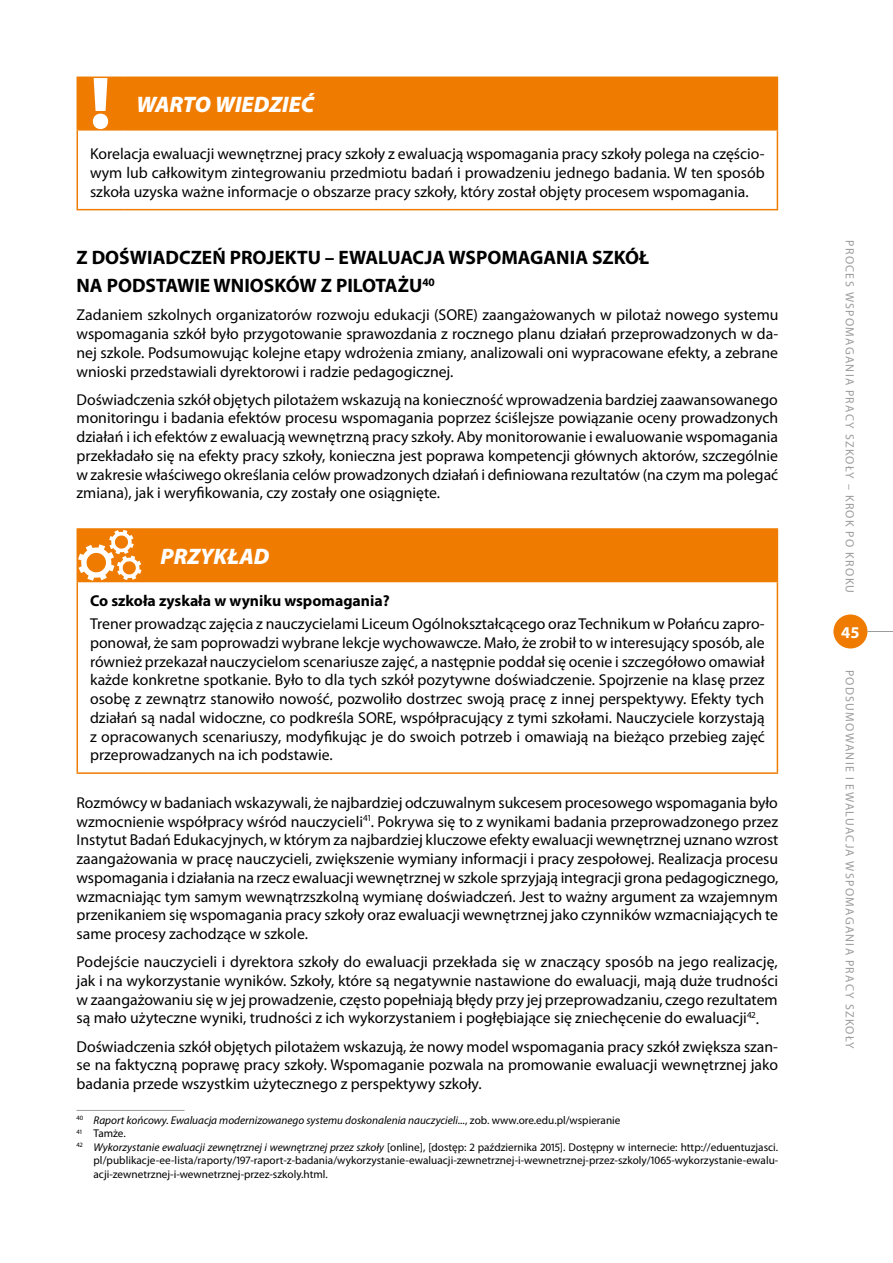
<style>
.page{position:relative;width:893px;height:1263px;background:#fff}
.page>*{position:absolute;margin:0;border:0;box-sizing:border-box;transform-origin:0 0}
.t1{font:italic 900 22.5px "Myriad Pro";color:#fff}
.t2{font:700 19.5px/28px "Myriad Pro";color:#000}
.t3{font:700 16.5px "Myriad Pro";color:#fff}
.t4{font:15.75px/18.8px "Myriad Pro";color:#000;text-align:justify}
.t5{font:700 15.75px "Myriad Pro";color:#000}
.t6{font:12px "Myriad Pro";letter-spacing:.105em;color:#9c9c9d}
.t7{font:11.25px "Myriad Pro";letter-spacing:.005em;color:#000}
.t8{font:italic 11.25px "Myriad Pro";color:#000}
.s1{font-style:normal}
.s2{font-style:italic}
</style>
<div class="page">
<div style="left:833px;top:614px;width:34px;height:34px;background:#ef7c00;border-radius:50%"></div>
<svg style="left:867px;top:631px;width:26px;height:1px"></svg>
<hr style="left:77px;top:131px;width:1px;height:78px;background:#ef7c00">
<hr style="left:777px;top:131px;width:1px;height:78px;background:#ef7c00">
<hr style="left:77px;top:209px;width:47px;height:1px;background:#ef7c00">
<hr style="left:124px;top:209px;width:654px;height:1px;background:#ef7c00">
<hr style="left:77px;top:129px;width:47px;height:2px;background:#ef7c00">
<hr style="left:124px;top:77px;width:654px;height:1px;background:#ef7c00">
<hr style="left:777px;top:78px;width:1px;height:51px;background:#ef7c00">
<hr style="left:124px;top:129px;width:654px;height:2px;background:#ef7c00">
<div style="left:77px;top:77px;width:700px;height:53px;background:#ef7c00"></div>
<hr style="left:77px;top:528px;width:71px;height:2px;background:#ef7c00">
<hr style="left:77px;top:581px;width:71px;height:1px;background:#ef7c00">
<hr style="left:77px;top:582px;width:1px;height:190px;background:#ef7c00">
<hr style="left:777px;top:582px;width:1px;height:190px;background:#ef7c00">
<hr style="left:77px;top:772px;width:71px;height:2px;background:#ef7c00">
<hr style="left:148px;top:772px;width:630px;height:2px;background:#ef7c00">
<hr style="left:148px;top:528px;width:630px;height:2px;background:#ef7c00">
<hr style="left:777px;top:530px;width:1px;height:51px;background:#ef7c00">
<hr style="left:148px;top:581px;width:630px;height:1px;background:#ef7c00">
<div style="left:77px;top:529px;width:700px;height:52px;background:#ef7c00"></div>
<hr style="left:77px;top:1110px;width:108px;height:1px;background:#9c9c9d">
<h1 class="t1" style="left:136px;top:89px;width:179px">WARTO WIEDZIEĆ</h1>
<p class="t4" style="left:90px;top:144px;width:676px">Korelacja ewaluacji wewnętrznej pracy szkoły z ewaluacją wspomagania pracy szkoły polega na częścio&shy;wym lub całkowitym zintegrowaniu przedmiotu badań i prowadzeniu jednego badania. W ten sposób szkoła uzyska ważne informacje o obszarze pracy szkoły, który został objęty procesem wspomagania.</p>
<p class="t2" style="left:77px;top:243px;width:574px">Z DOŚWIADCZEŃ PROJEKTU – EWALUACJA WSPOMAGANIA SZKÓŁ<br>NA PODSTAWIE WNIOSKÓW Z PILOTAŻU<sup>40</sup></p>
<p class="t4" style="left:77px;top:305px;width:703px">Zadaniem szkolnych organizatorów rozwoju edukacji (SORE) zaangażowanych w pilotaż nowego systemu wspomagania szkół było przygotowanie sprawozdania z rocznego planu działań przeprowadzonych w da&shy;nej szkole. Podsumowując kolejne etapy wdrożenia zmiany, analizowali oni wypracowane efekty, a zebrane wnioski przedstawiali dyrektorowi i radzie pedagogicznej.</p>
<p class="t4" style="left:77px;top:390px;width:703px">Doświadczenia szkół objętych pilotażem wskazują na konieczność wprowadzenia bardziej zaawansowanego monitoringu i badania efektów procesu wspomagania poprzez ściślejsze powiązanie oceny prowadzonych działań i ich efektów z ewaluacją wewnętrzną pracy szkoły. Aby monitorowanie i ewaluowanie wspomagania przekładało się na efekty pracy szkoły, konieczna jest poprawa kompetencji głównych aktorów, szczególnie w zakresie właściwego określania celów prowadzonych działań i definiowana rezultatów (na czym ma polegać zmiana), jak i weryfikowania, czy zostały one osiągnięte.</p>
<h1 class="t1" style="left:161px;top:541px;width:110px">PRZYKŁAD</h1>
<p class="t5" style="left:90px;top:590px;width:301px">Co szkoła zyskała w wyniku wspomagania?</p>
<p class="t4" style="left:90px;top:614px;width:676px">Trener prowadząc zajęcia z nauczycielami Liceum Ogólnokształcącego oraz Technikum w Połańcu zapro&shy;ponował, że sam poprowadzi wybrane lekcje wychowawcze. Mało, że zrobił to w interesujący sposób, ale również przekazał nauczycielom scenariusze zajęć, a następnie poddał się ocenie i szczegółowo omawiał każde konkretne spotkanie. Było to dla tych szkół pozytywne doświadczenie. Spojrzenie na klasę przez osobę z zewnątrz stanowiło nowość, pozwoliło dostrzec swoją pracę z innej perspektywy. Efekty tych działań są nadal widoczne, co podkreśla SORE, współpracujący z tymi szkołami. Nauczyciele korzystają z opracowanych scenariuszy, modyfikując je do swoich potrzeb i omawiają na bieżąco przebieg zajęć przeprowadzanych na ich podstawie.</p>
<p class="t4" style="left:77px;top:793px;width:703px">Rozmówcy w badaniach wskazywali, że najbardziej odczuwalnym sukcesem procesowego wspomagania było wzmocnienie współpracy wśród nauczycieli<sup>41</sup>. Pokrywa się to z wynikami badania przeprowadzonego przez Instytut Badań Edukacyjnych, w którym za najbardziej kluczowe efekty ewaluacji wewnętrznej uznano wzrost zaangażowania w pracę nauczycieli, zwiększenie wymiany informacji i pracy zespołowej. Realizacja procesu wspomagania i działania na rzecz ewaluacji wewnętrznej w szkole sprzyjają integracji grona pedagogicznego, wzmacniając tym samym wewnątrzszkolną wymianę doświadczeń. Jest to ważny argument za wzajemnym przenikaniem się wspomagania pracy szkoły oraz ewaluacji wewnętrznej jako czynników wzmacniających te same procesy zachodzące w szkole.</p>
<p class="t4" style="left:77px;top:952px;width:703px">Podejście nauczycieli i dyrektora szkoły do ewaluacji przekłada się w znaczący sposób na jego realizację, jak i na wykorzystanie wyników. Szkoły, które są negatywnie nastawione do ewaluacji, mają duże trudności w zaangażowaniu się w jej prowadzenie, często popełniają błędy przy jej przeprowadzaniu, czego rezultatem są mało użyteczne wyniki, trudności z ich wykorzystaniem i pogłębiające się zniechęcenie do ewaluacji<sup>42</sup>.</p>
<p class="t4" style="left:77px;top:1037px;width:703px">Doświadczenia szkół objętych pilotażem wskazują, że nowy model wspomagania pracy szkół zwiększa szan&shy;se na faktyczną poprawę pracy szkoły. Wspomaganie pozwala na promowanie ewaluacji wewnętrznej jako badania przede wszystkim użytecznego z perspektywy szkoły.</p>
<p class="t8" style="left:77px;top:1113px;width:545px"><sup>40</sup> Raport końcowy. Ewaluacja modernizowanego systemu doskonalenia nauczycieli...<span class="s1">, zob. www.ore.edu.pl/wspieranie</span></p>
<p class="t7" style="left:77px;top:1127px;width:51px"><sup>41</sup> Tamże.</p>
<p class="t7" style="left:77px;top:1140px;width:703px"><sup>42</sup> <span class="s2">Wykorzystanie ewaluacji zewnętrznej i wewnętrznej przez szkoły</span> [online], [dostęp: 2 października 2015]. Dostępny w internecie: http://eduentuzjasci.</p>
<p class="t7" style="left:94px;top:1154px;width:686px">pl/publikacje-ee-lista/raporty/197-raport-z-badania/wykorzystanie-ewaluacji-zewnetrznej-i-wewnetrznej-przez-szkoly/1065-wykorzystanie-ewalu-</p>
<p class="t7" style="left:94px;top:1167px;width:236px">acji-zewnetrznej-i-wewnetrznej-przez-szkoly.html.</p>
<p class="t6" style="left:857px;top:240px;width:354px;rotate:90deg">PROCES WSPOMAGANIA PRACY SZKOŁY – KROK PO KROKU</p>
<p class="t3" style="left:841px;top:621px;width:20px">45</p>
<p class="t6" style="left:857px;top:670px;width:380px;rotate:90deg">PODSUMOWANIE I EWALUACJA WSPOMAGANIA PRACY SZKOŁY</p>
</div>
